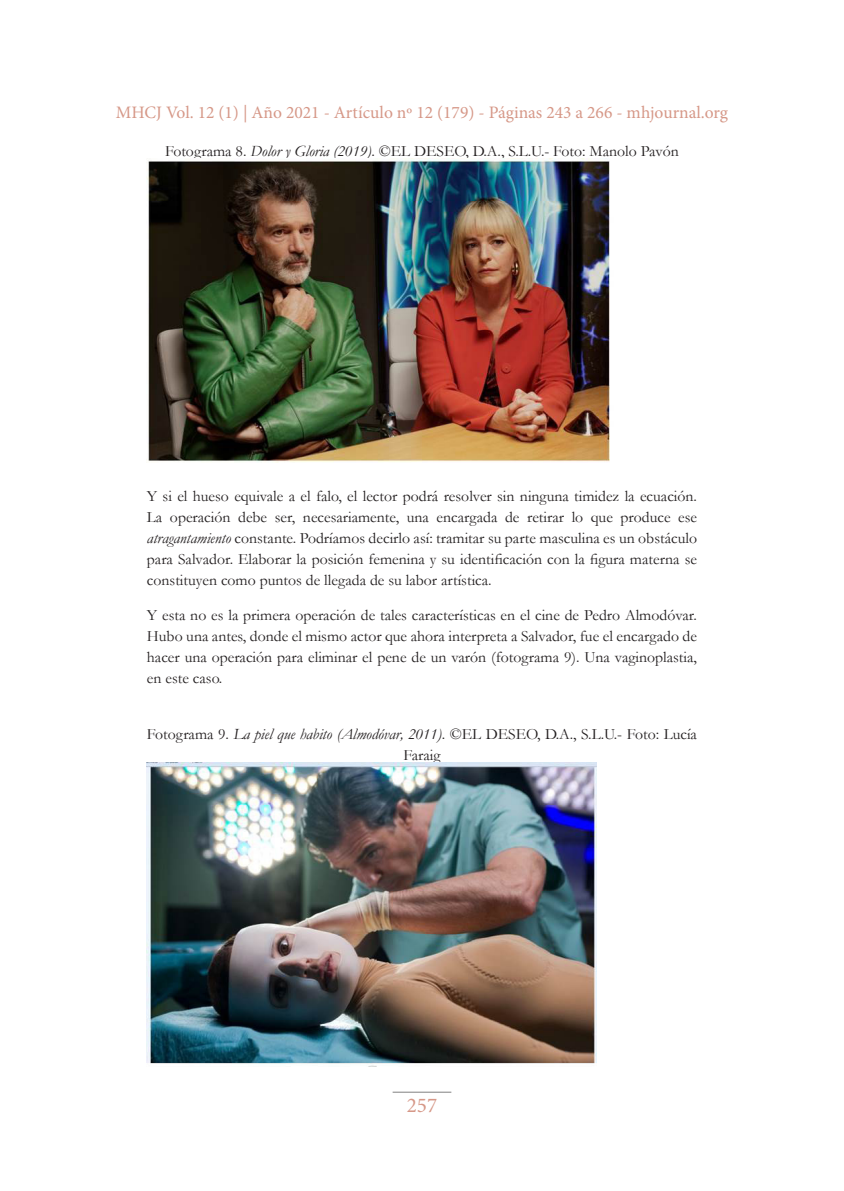
<style>
.page{position:relative;width:844px;height:1191px;background:#fff}
.page>*{position:absolute;margin:0;border:0;box-sizing:border-box;transform-origin:0 0}
.t1{font:21px "Minion Pro";color:#d69888}
.t2{font:17.5px "Minion Pro";color:#d69888}
.Texto_independiente{font:15.75px/21px "Garamond";color:#231f20;text-align:justify}
.Tablas__figuras__fue{font:15.75px/21px "Garamond";color:#231f20;text-align:center}
.s1{font-style:italic}
</style>
<div class="page">
<hr style="left:392px;top:1091px;width:59px;height:1px;background:#808080">
<img style="left:147px;top:159px;width:463px;height:303px">
<img style="left:147px;top:762px;width:449px;height:304px">
<p class="t2" style="left:116px;top:100px;width:613px">MHCJ Vol. 12 (1) | Año 2021 - Artículo nº 12 (179) - Páginas 243 a 266 - mhjournal.org</p>
<p class="Tablas__figuras__fue" style="left:165px;top:140px;width:515px">Fotograma 8. <span class="s1">Dolor y Gloria (2019)</span>. ©EL DESEO, D.A., S.L.U.- Foto: Manolo Pavón</p>
<p class="Texto_independiente" style="left:147px;top:485px;width:551px">Y si el hueso equivale a el falo, el lector podrá resolver sin ninguna timidez la ecuación.<br>La operación debe ser, necesariamente, una encargada de retirar lo que produce ese <span class="s1">atragantamiento</span> constante. Podríamos decirlo así: tramitar su parte masculina es un obstáculo para Salvador. Elaborar la posición femenina y su identificación con la figura materna se constituyen como puntos de llegada de su labor artística.</p>
<p class="Texto_independiente" style="left:147px;top:604px;width:551px">Y esta no es la primera operación de tales características en el cine de Pedro Almodóvar.<br>Hubo una antes, donde el mismo actor que ahora interpreta a Salvador, fue el encargado de hacer una operación para eliminar el pene de un varón (fotograma 9). Una vaginoplastia, en este caso.</p>
<p class="Tablas__figuras__fue" style="left:147px;top:723px;width:551px">Fotograma 9. <span class="s1">La piel que habito (Almodóvar, 2011)</span>. ©EL DESEO, D.A., S.L.U.- Foto: Lucía<br>Faraig</p>
<h1 class="t1" style="left:407px;top:1091px;width:32px">257</h1>
</div>
